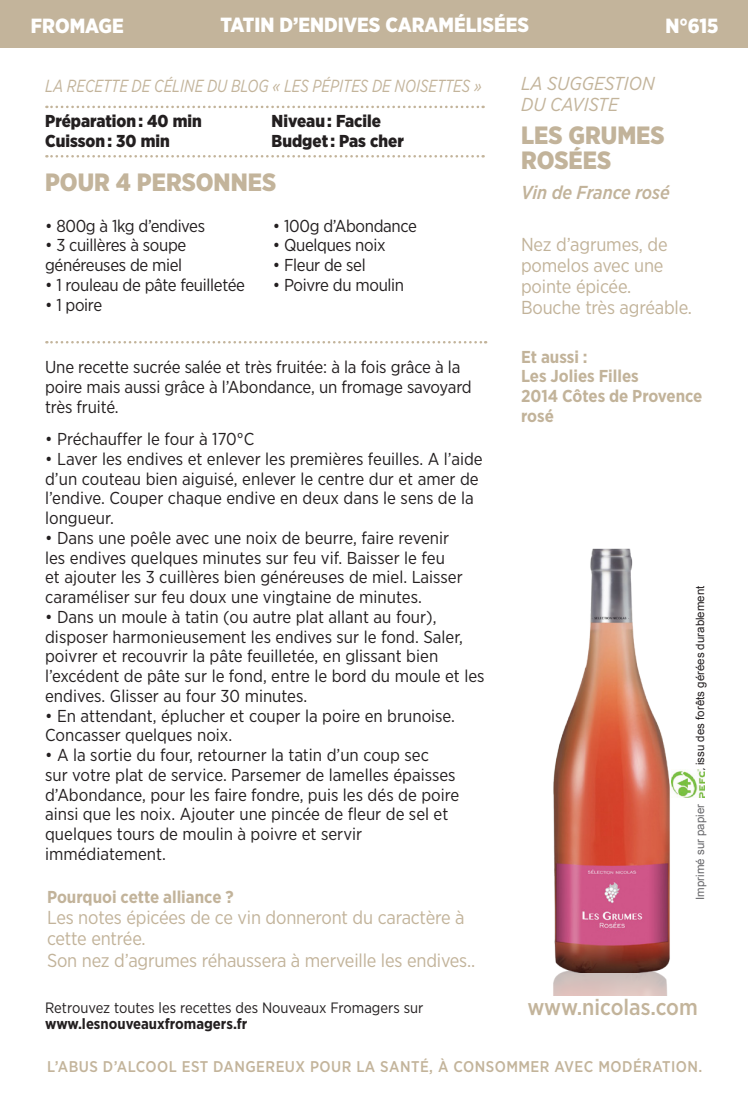
<style>
.page{position:relative;width:748px;height:1100px;background:#fff}
.page>*{position:absolute;margin:0;border:0;box-sizing:border-box;transform-origin:0 0}
.t1{font:900 25px/25px "Gotham Narrow";color:#c2b39a}
.t2{font:900 25px "Gotham Narrow";color:#c3b49b}
.t3{font:500 22.5px "Gotham Narrow";color:#c3b49b}
.t4{font:900 20.5px "Gotham Narrow";color:#fff}
.t5{font:18.75px/21.2px "Gotham Narrow";letter-spacing:-.01em;color:#c2b39a}
.t6{font:italic 18.75px/21.2px "Gotham Narrow";color:#c3b49b}
.t7{font:italic 500 18.75px "Gotham Narrow";color:#c2b39a}
.t8{font:italic 17.5px "Gotham Narrow";color:#c3b49b;scale:.89 1}
.t9{font:17.25px/19.8px "Gotham Narrow";color:#231f20}
.t10{font:17.25px "Gotham Narrow";letter-spacing:-.02em;color:#231f20}
.t11{font:700 17.25px/19.8px "Gotham Narrow";color:#c2b39a}
.t12{font:900 17.25px "Gotham Narrow";color:#231f20}
.t13{font:500 15.5px "Gotham Narrow";letter-spacing:.03em;color:#c3b49b}
.t14{font:15px "Gotham Narrow";color:#231f20}
.t15{font:700 15px "Gotham Narrow";color:#231f20}
.t16{font:11.5px "Arial";color:#231f20}
.t17{font:11.5px "Arial";color:#69696c}
.s1{font-family:"Eras ITC";font-weight:600;font-size:8.75px}
</style>
<div class="page">
<svg style="left:46px;top:106px;width:438px;height:2px"></svg>
<svg style="left:46px;top:155px;width:438px;height:3px"></svg>
<svg style="left:46px;top:341px;width:440px;height:3px"></svg>
<div style="left:0;top:0;width:748px;height:48px;background:#c3b49b"></div>
<img style="left:688px;top:770px;width:16px;height:27px">
<img style="left:553px;top:973px;width:114px;height:23px">
<img style="left:553px;top:548px;width:135px;height:425px">
<p class="t4" style="left:31px;top:12px;width:94px">FROMAGE</p>
<p class="t4" style="left:220px;top:12px;width:310px">TATIN D’ENDIVES CARAMÉLISÉES</p>
<p class="t4" style="left:665px;top:12px;width:55px">N°615</p>
<p class="t8" style="left:45px;top:75px;width:492px">LA RECETTE DE CÉLINE DU BLOG « LES PÉPITES DE NOISETTES »</p>
<p class="t12" style="left:45px;top:110px;width:158px">Préparation : 40 min</p>
<p class="t12" style="left:45px;top:130px;width:126px">Cuisson : 30 min</p>
<p class="t12" style="left:272px;top:110px;width:111px">Niveau : Facile</p>
<p class="t12" style="left:272px;top:130px;width:134px">Budget : Pas cher</p>
<p class="t2" style="left:45px;top:166px;width:232px">POUR 4 PERSONNES</p>
<p class="t10" style="left:45px;top:215px;width:162px">• 800g à 1kg d’endives</p>
<p class="t10" style="left:45px;top:235px;width:143px">• 3 cuillères à soupe</p>
<p class="t10" style="left:45px;top:254px;width:139px">généreuses de miel</p>
<p class="t10" style="left:45px;top:274px;width:201px">• 1 rouleau de pâte feuilletée</p>
<p class="t9" style="left:45px;top:294px;width:59px">• 1 poire</p>
<p class="t10" style="left:273px;top:215px;width:146px">• 100g d’Abondance</p>
<p class="t10" style="left:273px;top:235px;width:114px">• Quelques noix</p>
<p class="t10" style="left:273px;top:254px;width:94px">• Fleur de sel</p>
<p class="t10" style="left:273px;top:274px;width:133px">• Poivre du moulin</p>
<p class="t9" style="left:45px;top:357px;width:428px">Une recette sucrée salée et très fruitée: à la fois grâce à la poire mais aussi grâce à l’Abondance, un fromage savoyard très fruité.</p>
<p class="t9" style="left:45px;top:429px;width:211px">• Préchauffer le four à 170°C</p>
<p class="t9" style="left:45px;top:448px;width:439px">• Laver les endives et enlever les premières feuilles. A l’aide d’un couteau bien aiguisé, enlever le centre dur et amer de l’endive. Couper chaque endive en deux dans le sens de la longueur.</p>
<p class="t9" style="left:45px;top:527px;width:419px">• Dans une poêle avec une noix de beurre, faire revenir les endives quelques minutes sur feu vif. Baisser le feu et ajouter les 3 cuillères bien généreuses de miel. Laisser caraméliser sur feu doux une vingtaine de minutes.</p>
<p class="t9" style="left:45px;top:606px;width:441px">• Dans un moule à tatin (ou autre plat allant au four), disposer harmonieusement les endives sur le fond. Saler, poivrer et recouvrir la pâte feuilletée, en glissant bien l’excédent de pâte sur le fond, entre le bord du moule et les endives. Glisser au four 30 minutes.</p>
<p class="t9" style="left:45px;top:705px;width:411px">• En attendant, éplucher et couper la poire en brunoise.<br>Concasser quelques noix.</p>
<p class="t9" style="left:45px;top:745px;width:416px">• A la sortie du four, retourner la tatin d’un coup sec<br>sur votre plat de service. Parsemer de lamelles épaisses d’Abondance, pour les faire fondre, puis les dés de poire ainsi que les noix. Ajouter une pincée de fleur de sel et quelques tours de moulin à poivre et servir</p>
<p class="t9" style="left:45px;top:843px;width:122px">immédiatement.</p>
<p class="t11" style="left:47px;top:887px;width:188px">Pourquoi cette alliance ?</p>
<p class="t5" style="left:47px;top:906px;width:419px">Les notes épicées de ce vin donneront du caractère à cette entrée.</p>
<p class="t5" style="left:47px;top:949px;width:430px">Son nez d’agrumes réhaussera à merveille les endives..</p>
<p class="t14" style="left:45px;top:998px;width:380px">Retrouvez toutes les recettes des Nouveaux Fromagers sur</p>
<p class="t15" style="left:45px;top:1014px;width:204px">www.lesnouveauxfromagers.fr</p>
<p class="t6" style="left:521px;top:73px;width:135px">LA SUGGESTION<br>DU CAVISTE</p>
<p class="t1" style="left:521px;top:123px;width:145px">LES GRUMES<br>ROSÉES</p>
<p class="t7" style="left:521px;top:181px;width:150px">Vin de France rosé</p>
<p class="t5" style="left:521px;top:233px;width:148px">Nez d’agrumes, de pomelos avec une pointe épicée.</p>
<p class="t5" style="left:521px;top:297px;width:172px">Bouche très agréable.</p>
<p class="t11" style="left:521px;top:347px;width:68px">Et aussi :</p>
<p class="t11" style="left:521px;top:366px;width:183px">Les Jolies Filles<br>2014 Côtes de Provence rosé</p>
<p class="t16" style="left:693px;top:770px;width:186px;rotate:-90deg"><span class="s1">,</span> issu des forêts gérées durablement</p>
<p class="t17" style="left:693px;top:900px;width:98px;rotate:-90deg">Imprimé sur papier</p>
<p class="t3" style="left:528px;top:993px;width:172px">www.nicolas.com</p>
<p class="t13" style="left:47px;top:1057px;width:657px">L’ABUS D’ALCOOL EST DANGEREUX POUR LA SANTÉ, À CONSOMMER AVEC MODÉRATION.</p>
</div>
